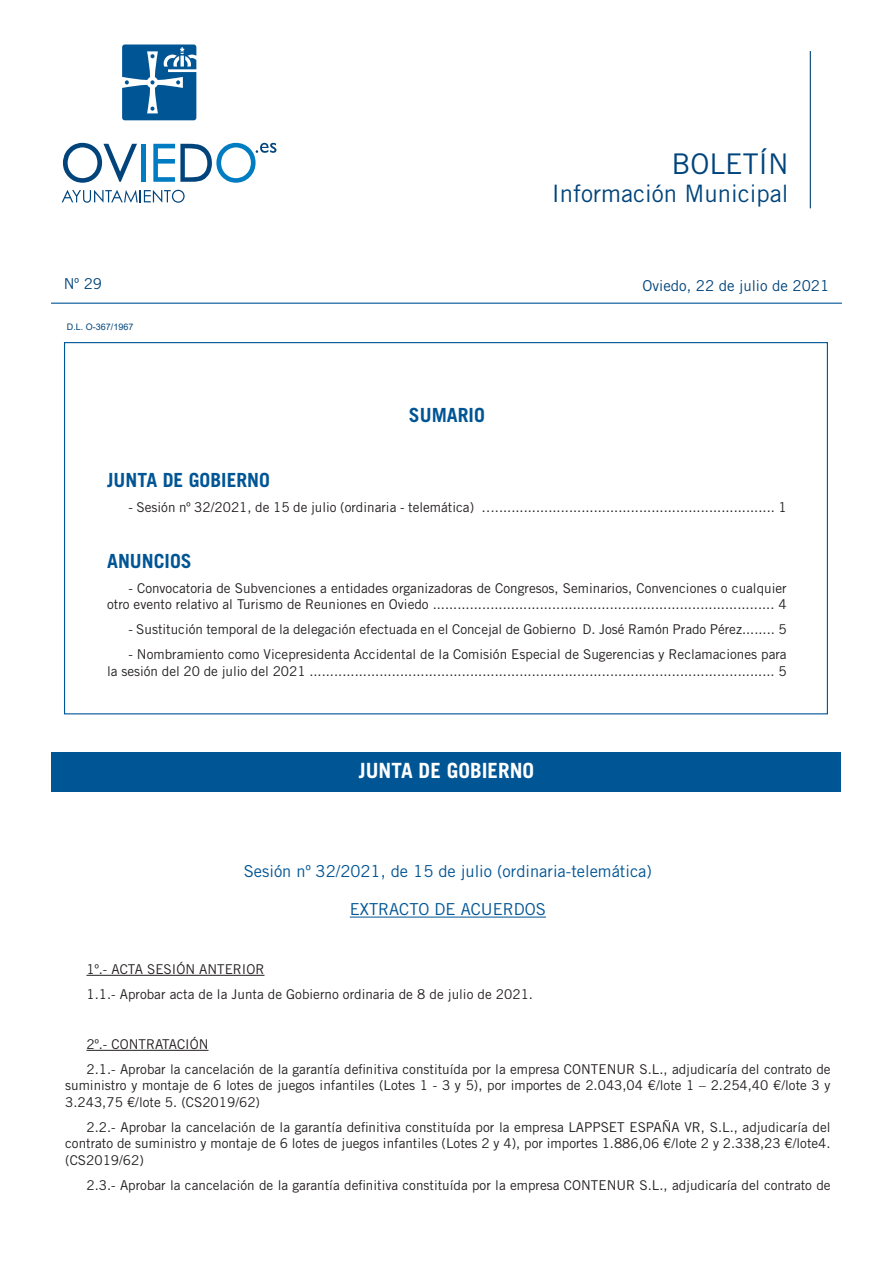
<style>
.page{position:relative;width:893px;height:1263px;background:#fff}
.page>*{position:absolute;margin:0;border:0;box-sizing:border-box;transform-origin:0 0}
.t1{font:28.5px "Trade Gothic LT Std";color:#00447b}
.t2{font:24px "Trade Gothic LT Std";color:#00447b}
.t3{font:700 21px "Trade Gothic LT Std";color:#fff}
.t4{font:700 19.5px "Trade Gothic LT Std";color:#005595}
.t5{font:16.5px "Trade Gothic LT Std";color:#005595}
.t6{font:15px "Trade Gothic LT Std";color:#00447b}
.t7{font:13.5px/16.5px "Trade Gothic LT Std";color:#231f20}
.t8{font:9px "Arial";color:#00447b}
</style>
<div class="page">
<hr style="left:810px;top:51px;width:1px;height:157px;background:#00447b">
<hr style="left:51px;top:303px;width:791px;height:1px;background:#005595">
<svg style="left:122px;top:45px;width:74px;height:75px;background:#3175a9"></svg>
<svg style="left:63px;top:143px;width:74px;height:40px"></svg>
<div style="left:141px;top:144px;width:5px;height:38px;background:#007cc2"></div>
<svg style="left:153px;top:143px;width:123px;height:40px"></svg>
<svg style="left:62px;top:190px;width:123px;height:13px"></svg>
<hr style="left:350px;top:917px;width:196px;height:1px;background:#005595">
<hr style="left:86px;top:975px;width:178px;height:1px;background:#231f20">
<hr style="left:86px;top:1050px;width:123px;height:1px;background:#231f20">
<div style="left:52px;top:753px;width:789px;height:39px;background:#005595"></div>
<p class="t6" style="left:64px;top:275px;width:40px">Nº 29</p>
<p class="t8" style="left:67px;top:320px;width:68px">D.L. O-367/1967</p>
<h3 class="t4" style="left:409px;top:403px;width:77px">SUMARIO</h3>
<h1 class="t1" style="left:671px;top:146px;width:119px">BOLETÍN</h1>
<h2 class="t2" style="left:552px;top:179px;width:238px">Información Municipal</h2>
<p class="t6" style="left:642px;top:277px;width:188px">Oviedo, 22 de julio de 2021</p>
<h3 class="t4" style="left:107px;top:468px;width:164px">JUNTA DE GOBIERNO</h3>
<p class="t7" style="left:128px;top:499px;width:660px">- Sesión nº 32/2021, de 15 de julio (ordinaria - telemática) ….................................................................... 1</p>
<h3 class="t4" style="left:107px;top:549px;width:86px">ANUNCIOS</h3>
<p class="t7" style="left:107px;top:580px;width:681px;text-align:right">- Convocatoria de Subvenciones a entidades organizadoras de Congresos, Seminarios, Convenciones o cualquier otro evento relativo al Turismo de Reuniones en Oviedo ................................................................................... 4</p>
<p class="t7" style="left:128px;top:621px;width:660px">- Sustitución temporal de la delegación efectuada en el Concejal de Gobierno D. José Ramón Prado Pérez........ 5</p>
<p class="t7" style="left:107px;top:646px;width:681px;text-align:right">- Nombramiento como Vicepresidenta Accidental de la Comisión Especial de Sugerencias y Reclamaciones para<br>la sesión del 20 de julio del 2021 ................................................................................................................. 5</p>
<h3 class="t3" style="left:359px;top:758px;width:177px">JUNTA DE GOBIERNO</h3>
<p class="t5" style="left:244px;top:861px;width:410px">Sesión nº 32/2021, de 15 de julio (ordinaria-telemática)</p>
<p class="t5" style="left:350px;top:899px;width:198px">EXTRACTO DE ACUERDOS</p>
<p class="t7" style="left:86px;top:956px;width:448px;line-height:25px">1º.- ACTA SESIÓN ANTERIOR<br>1.1.- Aprobar acta de la Junta de Gobierno ordinaria de 8 de julio de 2021.</p>
<p class="t7" style="left:86px;top:1031px;width:746px;line-height:25px">2º.- CONTRATACIÓN<br>2.1.- Aprobar la cancelación de la garantía definitiva constituída por la empresa CONTENUR S.L., adjudicaría del contrato de</p>
<p class="t7" style="left:65px;top:1077px;width:767px">suministro y montaje de 6 lotes de juegos infantiles (Lotes 1 - 3 y 5), por importes de 2.043,04 €/lote 1 – 2.254,40 €/lote 3 y<br>3.243,75 €/lote 5. (CS2019/62)</p>
<p class="t7" style="left:65px;top:1119px;width:767px;text-align:justify;text-indent:21px">2.2.- Aprobar la cancelación de la garantía definitiva constituída por la empresa LAPPSET ESPAÑA VR, S.L., adjudicaría del contrato de suministro y montaje de 6 lotes de juegos infantiles (Lotes 2 y 4), por importes 1.886,06 €/lote 2 y 2.338,23 €/lote4. (CS2019/62)</p>
<p class="t7" style="left:86px;top:1177px;width:746px">2.3.- Aprobar la cancelación de la garantía definitiva constituída por la empresa CONTENUR S.L., adjudicaría del contrato de</p>
</div>
